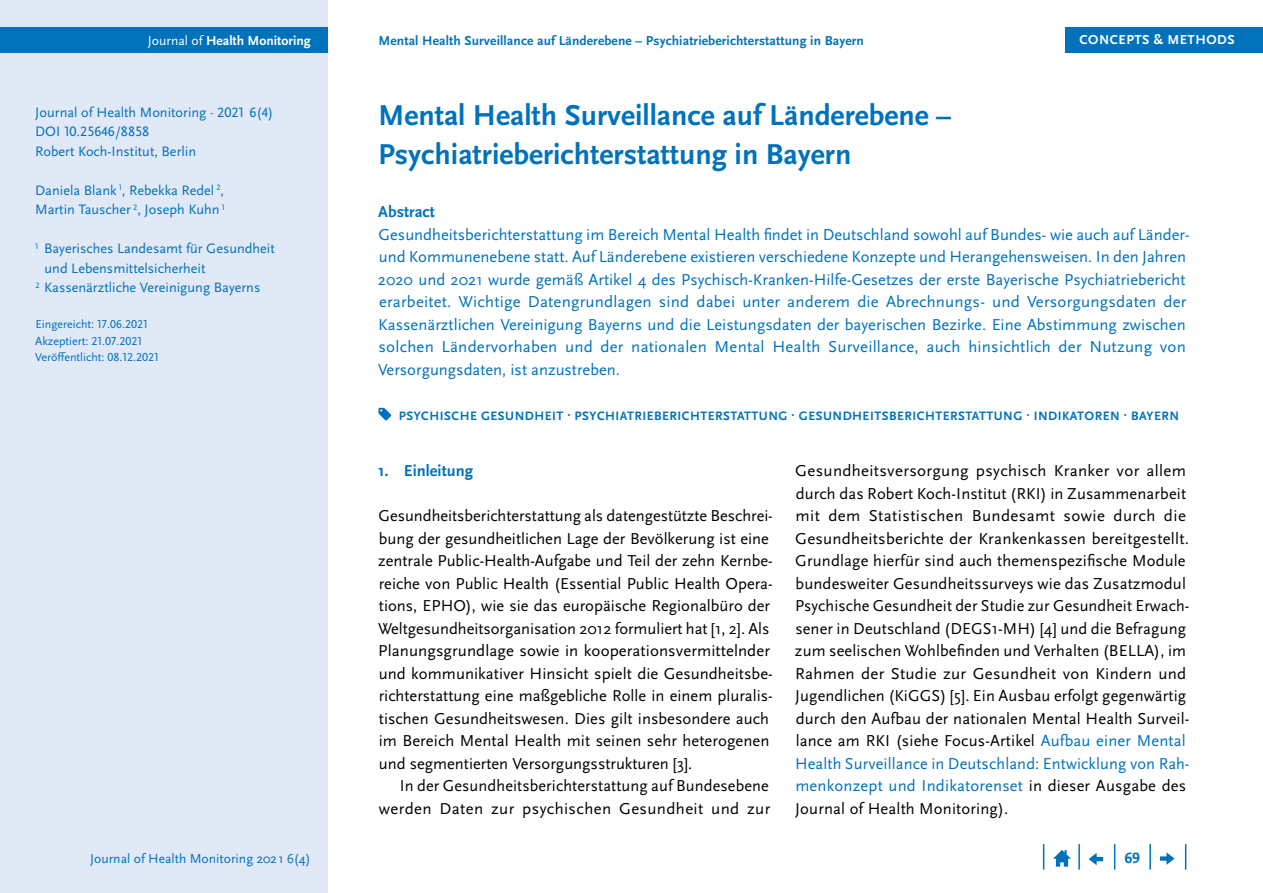
<style>
.page{position:relative;width:1263px;height:893px;background:#fff}
.page>*{position:absolute;margin:0;border:0;box-sizing:border-box;transform-origin:0 0}
.t1{font:700 30px/39px "Scala Sans Pro";color:#0072bc}
.Copy_Einzug{font:16.5px/22.5px "Scala Sans Pro";letter-spacing:.01em;color:#000;text-align:right}
.Abstract{font:16.5px/22.5px "Scala Sans Pro";color:#0072bc}
.Copy{font:16.5px/22.5px "Scala Sans Pro";color:#000}
.t2{font:700 16.5px "Scala Sans Pro";color:#0072bc}
.t3{font:700 15.75px "Scala Sans Pro";color:#0072bc}
.Autor{font:14.25px/19.5px "Scala Sans Pro";color:#0072bc}
.t4{font:13.65px "Scala Sans Pro";color:#0072bc}
.t5{font:700 13.65px "Scala Sans Pro";color:#fff}
.t6{font:700 13.5px "Scala Sans Pro";letter-spacing:.01em;color:#0072bc}
.t7{font:700 13.5px "Scala Sans Pro";letter-spacing:.04em;color:#fff}
.Keywords{font:700 12.75px "Scala Sans Pro";letter-spacing:.04em;color:#0072bc}
.Autor-2{font:12px "Scala Sans Pro";color:#0072bc}
.s1{font-weight:400}
.s2{color:#0072bc}
</style>
<div class="page">
<div style="left:0;top:0;width:327px;height:893px;background:#e1e8f6"></div>
<div style="left:0;top:28px;width:327px;height:25px;background:#0072bc"></div>
<svg style="left:1185px;top:844px;width:1px;height:26px"></svg>
<hr style="left:1149px;top:844px;width:2px;height:26px;background:#0072bc">
<svg style="left:1114px;top:844px;width:1px;height:26px"></svg>
<hr style="left:1078px;top:844px;width:2px;height:26px;background:#0072bc">
<svg style="left:1043px;top:844px;width:1px;height:26px"></svg>
<svg style="left:1053px;top:850px;width:18px;height:17px"></svg>
<svg style="left:1089px;top:853px;width:14px;height:12px"></svg>
<svg style="left:1160px;top:852px;width:14px;height:13px"></svg>
<div style="left:1065px;top:28px;width:198px;height:25px;background:#0072bc"></div>
<svg style="left:378px;top:408px;width:13px;height:13px"></svg>
<p class="t5" style="left:148px;top:33px;width:164px"><span class="s1">Journal of</span> Health Monitoring</p>
<p class="t6" style="left:378px;top:33px;width:487px">Mental Health Surveillance auf Länderebene – Psychiatrieberichterstattung in Bayern</p>
<p class="t7" style="left:1079px;top:32px;width:157px">CONCEPTS &amp; METHODS</p>
<p class="Autor" style="left:35px;top:102px;width:240px">Journal of Health Monitoring · 2021 6(4)<br>DOI 10.25646/8858</p>
<p class="Autor" style="left:35px;top:141px;width:162px">Robert Koch-Institut, Berlin</p>
<p class="Autor" style="left:35px;top:180px;width:191px">Daniela Blank <sup>1</sup>, Rebekka Redel <sup>2</sup>,<br>Martin Tauscher <sup>2</sup>, Joseph Kuhn <sup>1</sup></p>
<p class="Autor" style="left:45px;top:239px;width:232px;text-indent:-9px"><sup>1</sup> Bayerisches Landesamt für Gesundheit und Lebensmittelsicherheit</p>
<p class="Autor" style="left:36px;top:278px;width:226px"><sup>2</sup> Kassenärztliche Vereinigung Bayerns</p>
<p class="Autor-2" style="left:35px;top:317px;width:114px">Eingereicht: 17.06.2021</p>
<p class="Autor-2" style="left:35px;top:334px;width:108px">Akzeptiert: 21.07.2021</p>
<p class="Autor-2" style="left:35px;top:350px;width:125px">Veröffentlicht: 08.12.2021</p>
<h2 class="t1" style="left:378px;top:96px;width:575px">Mental Health Surveillance auf Länderebene –<br>Psychiatrieberichterstattung in Bayern</h2>
<h3 class="t2" style="left:378px;top:202px;width:58px">Abstract</h3>
<p class="Abstract" style="left:378px;top:223px;width:813px">Gesundheitsberichterstattung im Bereich Mental Health findet in Deutschland sowohl auf Bundes- wie auch auf Länder&shy;und Kommunenebene statt. Auf Länderebene existieren verschiedene Konzepte und Herangehensweisen. In den Jahren 2020 und 2021 wurde gemäß Artikel 4 des Psychisch-Kranken-Hilfe-Gesetzes der erste Bayerische Psychiatriebericht erarbeitet. Wichtige Datengrundlagen sind dabei unter anderem die Abrechnungs- und Versorgungsdaten der Kassenärztlichen Vereinigung Bayerns und die Leistungsdaten der bayerischen Bezirke. Eine Abstimmung zwischen solchen Ländervorhaben und der nationalen Mental Health Surveillance, auch hinsichtlich der Nutzung von Versorgungsdaten, ist anzustreben.</p>
<p class="Keywords" style="left:399px;top:408px;width:782px">PSYCHISCHE GESUNDHEIT · PSYCHIATRIEBERICHTERSTATTUNG · GESUNDHEITSBERICHTERSTATTUNG · INDIKATOREN · BAYERN</p>
<h3 class="t2" style="left:378px;top:461px;width:97px">1. Einleitung</h3>
<p class="Copy" style="left:378px;top:504px;width:396px">Gesundheitsberichterstattung als datengestützte Beschrei&shy;bung der gesundheitlichen Lage der Bevölkerung ist eine zentrale Public-Health-Aufgabe und Teil der zehn Kernbe&shy;reiche von Public Health (Essential Public Health Opera&shy;tions, EPHO), wie sie das europäische Regionalbüro der Weltgesundheitsorganisation 2012 formuliert hat [1, 2]. Als Planungsgrundlage sowie in kooperationsvermittelnder und kommunikativer Hinsicht spielt die Gesundheitsbe&shy;richterstattung eine maßgebliche Rolle in einem pluralis&shy;tischen Gesundheitswesen. Dies gilt insbesondere auch im Bereich Mental Health mit seinen sehr heterogenen und segmentierten Versorgungsstrukturen [3].</p>
<p class="Copy_Einzug" style="left:379px;top:774px;width:393px">In der Gesundheitsberichterstattung auf Bundesebene werden Daten zur psychischen Gesundheit und zur</p>
<p class="Copy_Einzug" style="left:795px;top:459px;width:396px;text-align:left">Gesundheitsversorgung psychisch Kranker vor allem durch das Robert Koch-Institut (RKI) in Zusammenarbeit mit dem Statistischen Bundesamt sowie durch die Gesundheitsberichte der Krankenkassen bereitgestellt.<br>Grundlage hierfür sind auch themenspezifische Module bundesweiter Gesundheitssurveys wie das Zusatzmodul Psychische Gesundheit der Studie zur Gesundheit Erwach&shy;sener in Deutschland (DEGS1-MH) [4] und die Befragung zum seelischen Wohlbefinden und Verhalten (BELLA), im Rahmen der Studie zur Gesundheit von Kindern und Jugendlichen (KiGGS) [5]. Ein Ausbau erfolgt gegenwärtig durch den Aufbau der nationalen Mental Health Surveil&shy;lance am RKI (siehe Focus-Artikel <span class="s2">Aufbau einer Mental Health Surveillance in Deutschland: Entwicklung von Rah&shy;menkonzept und Indikatorenset</span> in dieser Ausgabe des Journal of Health Monitoring).</p>
<p class="t4" style="left:90px;top:850px;width:222px">Journal of Health Monitoring 2021 6(4)</p>
<p class="t3" style="left:1124px;top:849px;width:17px">69</p>
</div>
